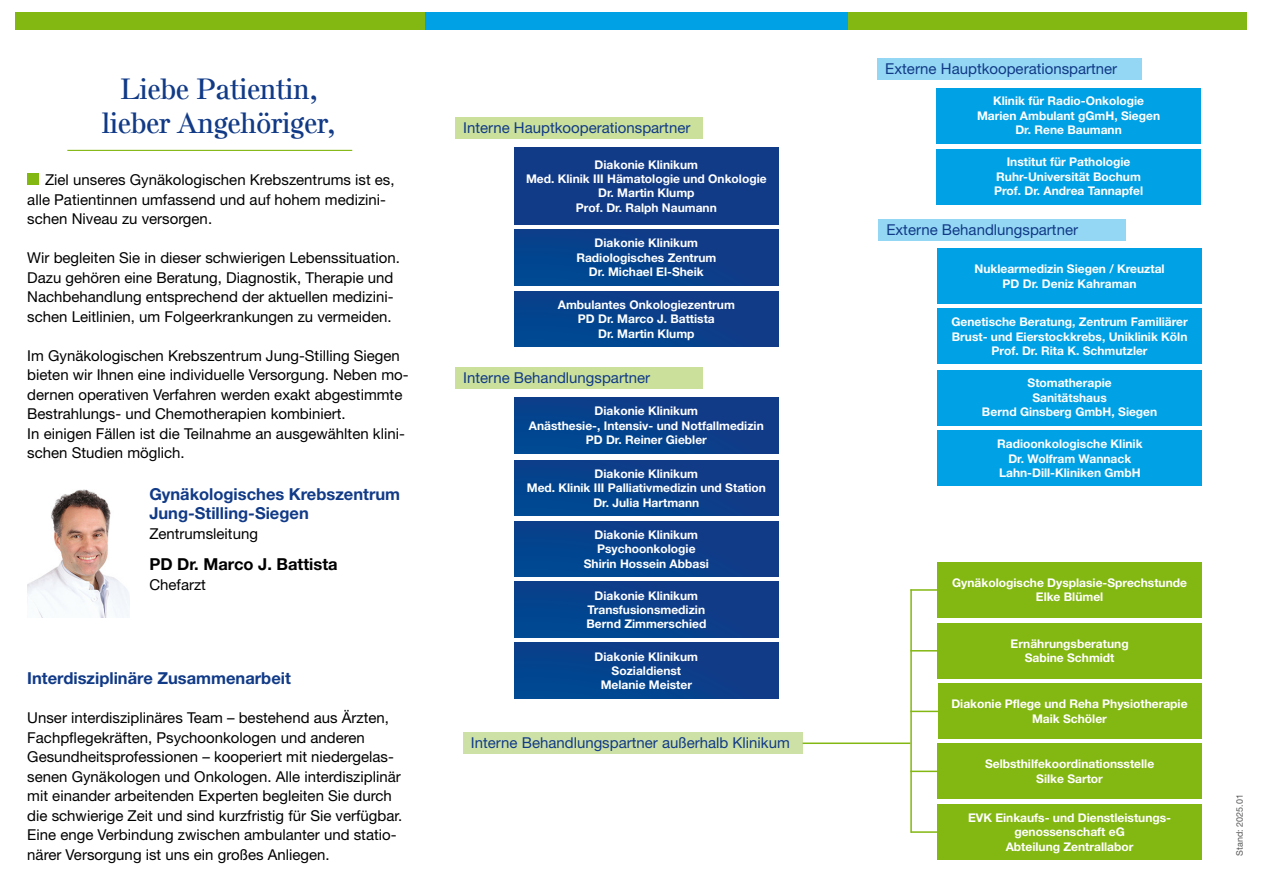
<style>
.page{position:relative;width:1263px;height:893px;background:#fff}
.page>*{position:absolute;margin:0;border:0;box-sizing:border-box;transform-origin:0 0}
.t1{font:600 28.5px/34.2px "Else NPLLT";color:#113a87;text-align:center}
.t2{font:700 16.5px/19.5px "Helvetica Neue LT Pro";color:#113a87}
.t3{font:700 16.5px "Helvetica Neue LT Pro";color:#000}
.t4{font:15px/19.5px "Helvetica Neue LT Std";color:#000}
.t5{font:15px "Helvetica Neue LT Std";color:#113a87}
.t6{font:700 12px/14.4px "Helvetica Neue LT Pro";color:#fff;text-align:center}
.t7{font:9px "Helvetica Neue LT Std";color:#555756}
</style>
<div class="page">
<div style="left:455px;top:118px;width:248px;height:21px;background:#cae09b"></div>
<div style="left:877px;top:58px;width:265px;height:21px;background:#94d7f4"></div>
<div style="left:455px;top:368px;width:248px;height:21px;background:#cae09b"></div>
<div style="left:463px;top:732px;width:340px;height:21px;background:#cde1a6"></div>
<div style="left:879px;top:220px;width:247px;height:21px;background:#94d7f4"></div>
<div style="left:27px;top:174px;width:12px;height:11px;background:#83b711"></div>
<hr style="left:67px;top:150px;width:285px;height:1px;background:#83b711">
<div style="left:15px;top:13px;width:424px;height:17px;background:#83b711"></div>
<div style="left:847px;top:13px;width:400px;height:17px;background:#83b711"></div>
<div style="left:425px;top:13px;width:422px;height:17px;background:#00a1e5"></div>
<img style="left:27px;top:489px;width:102px;height:128px">
<div style="left:514px;top:147px;width:264px;height:77px;background:#113a87"></div>
<div style="left:936px;top:88px;width:265px;height:55px;background:#00a1e5"></div>
<div style="left:514px;top:230px;width:264px;height:55px;background:#0b3f8b"></div>
<div style="left:936px;top:149px;width:265px;height:55px;background:#00a1e5"></div>
<div style="left:514px;top:291px;width:264px;height:56px;background:#0b3f8b"></div>
<div style="left:514px;top:398px;width:264px;height:55px;background:#0b3f8b"></div>
<div style="left:937px;top:248px;width:265px;height:56px;background:#00a1e5"></div>
<div style="left:514px;top:460px;width:264px;height:56px;background:#0b3f8b"></div>
<div style="left:937px;top:309px;width:265px;height:55px;background:#00a1e5"></div>
<div style="left:937px;top:804px;width:265px;height:56px;background:#83b711"></div>
<div style="left:937px;top:370px;width:265px;height:55px;background:#00a1e5"></div>
<div style="left:938px;top:684px;width:263px;height:55px;background:#83b711"></div>
<div style="left:938px;top:431px;width:264px;height:55px;background:#00a1e5"></div>
<div style="left:937px;top:743px;width:265px;height:56px;background:#83b711"></div>
<div style="left:514px;top:521px;width:264px;height:56px;background:#0b3f8b"></div>
<div style="left:514px;top:582px;width:264px;height:56px;background:#0b3f8b"></div>
<div style="left:514px;top:643px;width:264px;height:55px;background:#0b3f8b"></div>
<hr style="left:910px;top:589px;width:2px;height:244px;background:#83b711">
<hr style="left:910px;top:711px;width:35px;height:1px;background:#83b711">
<hr style="left:910px;top:650px;width:35px;height:1px;background:#83b711">
<hr style="left:910px;top:589px;width:34px;height:2px;background:#83b711">
<hr style="left:910px;top:771px;width:35px;height:1px;background:#83b711">
<hr style="left:803px;top:742px;width:107px;height:2px;background:#83b711">
<hr style="left:911px;top:831px;width:34px;height:2px;background:#83b711">
<div style="left:937px;top:623px;width:265px;height:56px;background:#83b711"></div>
<div style="left:937px;top:562px;width:265px;height:56px;background:#83b711"></div>
<h1 class="t1" style="left:102px;top:72px;width:234px">Liebe Patientin, lieber Angehöriger,</h1>
<p class="t4" style="left:27px;top:170px;width:369px;text-indent:18px">Ziel unseres Gynäkologischen Krebszentrums ist es, alle Patientinnen umfassend und auf hohem medizini&shy;schen Niveau zu versorgen.</p>
<p class="t4" style="left:27px;top:248px;width:374px">Wir begleiten Sie in dieser schwierigen Lebenssituation.<br>Dazu gehören eine Beratung, Diagnostik, Therapie und Nachbehandlung entsprechend der aktuellen medizini&shy;schen Leitlinien, um Folgeerkrankungen zu vermeiden.</p>
<p class="t4" style="left:27px;top:345px;width:383px">Im Gynäkologischen Krebszentrum Jung-Stilling Siegen bieten wir Ihnen eine individuelle Versorgung. Neben mo&shy;dernen operativen Verfahren werden exakt abgestimmte Bestrahlungs- und Chemotherapien kombiniert.<br>In einigen Fällen ist die Teilnahme an ausgewählten klini&shy;schen Studien möglich.</p>
<h2 class="t2" style="left:149px;top:484px;width:252px">Gynäkologisches Krebszentrum<br>Jung-Stilling-Siegen</h2>
<p class="t4" style="left:149px;top:523px;width:110px">Zentrumsleitung</p>
<h2 class="t3" style="left:149px;top:554px;width:190px">PD Dr. Marco J. Battista</h2>
<p class="t4" style="left:149px;top:574px;width:58px">Chefarzt</p>
<h2 class="t2" style="left:27px;top:668px;width:265px">Interdisziplinäre Zusammenarbeit</h2>
<p class="t4" style="left:27px;top:708px;width:376px">Unser interdisziplinäres Team – bestehend aus Ärzten, Fachpflegekräften, Psychoonkologen und anderen Gesundheitsprofessionen – kooperiert mit niedergelas&shy;senen Gynäkologen und Onkologen. Alle interdisziplinär mit einander arbeitenden Experten begleiten Sie durch die schwierige Zeit und sind kurzfristig für Sie verfügbar.<br>Eine enge Verbindung zwischen ambulanter und statio&shy;närer Versorgung ist uns ein großes Anliegen.</p>
<p class="t5" style="left:463px;top:119px;width:229px">Interne Hauptkooperationspartner</p>
<p class="t6" style="left:526px;top:157px;width:242px">Diakonie Klinikum<br>Med. Klinik III Hämatologie und Onkologie<br>Dr. Martin Klump<br>Prof. Dr. Ralph Naumann</p>
<p class="t6" style="left:576px;top:236px;width:141px">Diakonie Klinikum<br>Radiologisches Zentrum<br>Dr. Michael El-Sheik</p>
<p class="t6" style="left:558px;top:297px;width:179px">Ambulantes Onkologiezentrum<br>PD Dr. Marco J. Battista<br>Dr. Martin Klump</p>
<p class="t5" style="left:463px;top:369px;width:188px">Interne Behandlungspartner</p>
<p class="t6" style="left:529px;top:404px;width:236px">Diakonie Klinikum<br>Anästhesie-, Intensiv- und Notfallmedizin<br>PD Dr. Reiner Giebler</p>
<p class="t6" style="left:527px;top:466px;width:241px">Diakonie Klinikum<br>Med. Klinik III Palliativmedizin und Station<br>Dr. Julia Hartmann</p>
<p class="t6" style="left:584px;top:527px;width:127px">Diakonie Klinikum<br>Psychoonkologie<br>Shirin Hossein Abbasi</p>
<p class="t6" style="left:586px;top:588px;width:121px">Diakonie Klinikum<br>Transfusionsmedizin<br>Bernd Zimmerschied</p>
<p class="t6" style="left:595px;top:649px;width:105px">Diakonie Klinikum<br>Sozialdienst<br>Melanie Meister</p>
<p class="t5" style="left:471px;top:733px;width:320px">Interne Behandlungspartner außerhalb Klinikum</p>
<p class="t5" style="left:885px;top:59px;width:233px">Externe Hauptkooperationspartner</p>
<p class="t6" style="left:977px;top:94px;width:185px">Klinik für Radio-Onkologie<br>Marien Ambulant gGmH, Siegen<br>Dr. Rene Baumann</p>
<p class="t6" style="left:994px;top:155px;width:151px">Institut für Pathologie<br>Ruhr-Universität Bochum<br>Prof. Dr. Andrea Tannapfel</p>
<p class="t5" style="left:886px;top:221px;width:193px">Externe Behandlungspartner</p>
<p class="t6" style="left:974px;top:261px;width:192px">Nuklearmedizin Siegen / Kreuztal<br>PD Dr. Deniz Kahraman</p>
<p class="t6" style="left:951px;top:314px;width:238px">Genetische Beratung, Zentrum Familiärer<br>Brust- und Eierstockkrebs, Uniklinik Köln<br>Prof. Dr. Rita K. Schmutzler</p>
<p class="t6" style="left:982px;top:376px;width:177px">Stomatherapie<br>Sanitätshaus<br>Bernd Ginsberg GmbH, Siegen</p>
<p class="t6" style="left:997px;top:436px;width:147px">Radioonkologische Klinik<br>Dr. Wolfram Wannack<br>Lahn-Dill-Kliniken GmbH</p>
<p class="t6" style="left:952px;top:575px;width:236px">Gynäkologische Dysplasie-Sprechstunde<br>Elke Blümel</p>
<p class="t6" style="left:1011px;top:636px;width:120px">Ernährungsberatung<br>Sabine Schmidt</p>
<p class="t6" style="left:951px;top:697px;width:238px">Diakonie Pflege und Reha Physiotherapie<br>Maik Schöler</p>
<p class="t6" style="left:985px;top:757px;width:171px">Selbsthilfekoordinationsstelle<br>Silke Sartor</p>
<p class="t6" style="left:968px;top:810px;width:205px">EVK Einkaufs- und Dienstleistungs&shy;genossenschaft eG<br>Abteilung Zentrallabor</p>
<p class="t7" style="left:1234px;top:856px;width:63px;rotate:-90deg">Stand: 2025.01</p>
</div>
